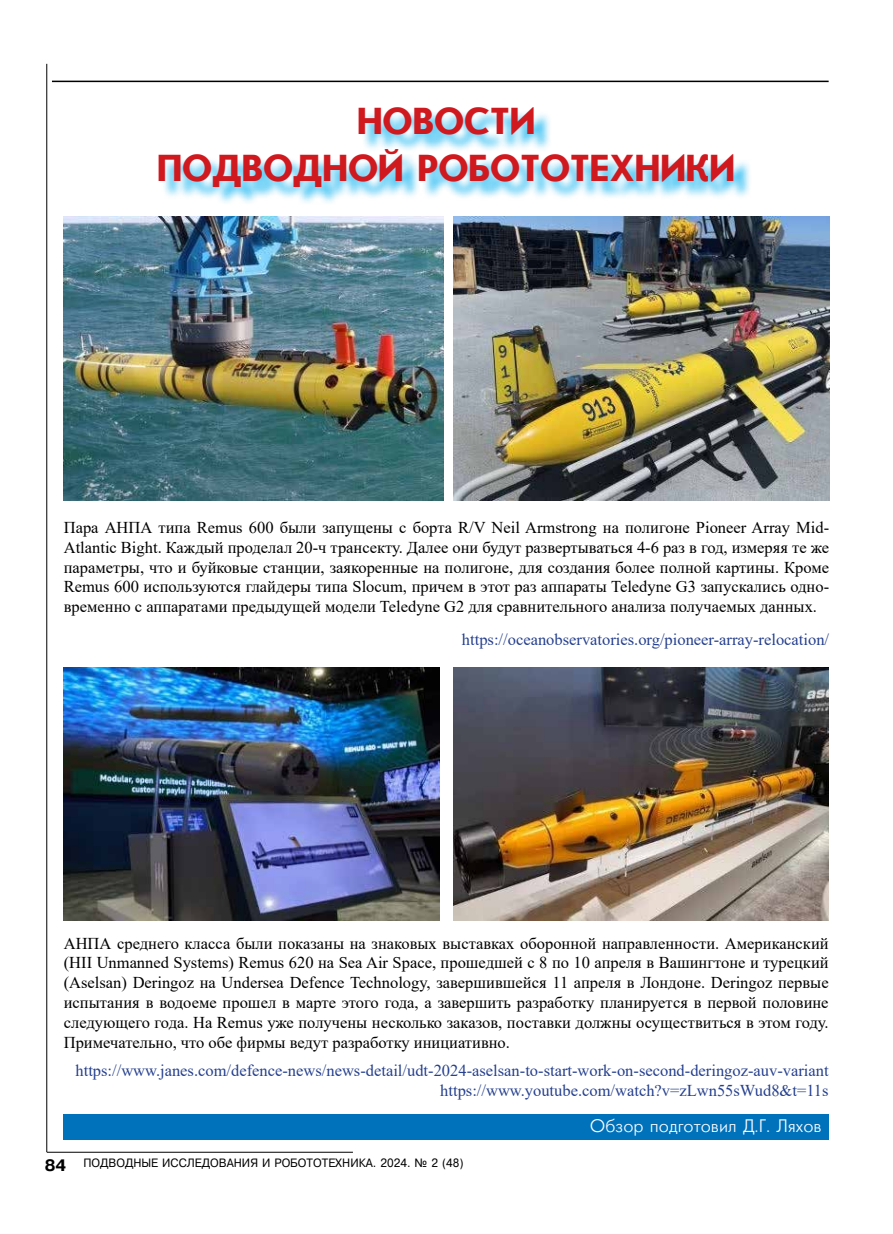
<style>
.page{position:relative;width:893px;height:1234px;background:#fff}
.page>*{position:absolute;margin:0;border:0;box-sizing:border-box;transform-origin:0 0}
.t1{font:39px/46.8px "Journal Sans Bold Cyrillic";color:#d0181f;text-align:center}
.t2{font:18px "Futuris Cyrillic";color:#fff}
.t3{font:16.5px/19.8px "Times New Roman";color:#000;text-align:justify}
.t4{font:16.5px/19.8px "Times New Roman";color:#25408f;text-align:right}
.t5{font:12px "Pragmatica Cyrillic";color:#000;scale:.95 1}
.s1{font-family:"Pragmatica CTT";font-weight:700;font-size:16.5px}
</style>
<div class="page">
<hr style="left:47px;top:64px;width:1px;height:1087px;background:#000">
<hr style="left:47px;top:1151px;width:306px;height:1px;background:#000">
<hr style="left:52px;top:81px;width:777px;height:1px;background:#000">
<div style="left:161px;top:110px;width:591px;height:95px;background:#00aeef;opacity:.75"></div>
<img style="left:64px;top:216px;width:379px;height:285px">
<img style="left:454px;top:216px;width:375px;height:285px">
<img style="left:64px;top:667px;width:375px;height:253px">
<img style="left:453px;top:667px;width:376px;height:253px">
<div style="left:64px;top:1113px;width:765px;height:26px;background:#0072bc"></div>
<h1 class="t1" style="left:157px;top:98px;width:579px">НОВОСТИ<br>ПОДВОДНОЙ РОБОТОТЕХНИКИ</h1>
<p class="t3" style="left:64px;top:517px;width:767px">Пара АНПА типа Remus 600 были запущены с борта R/V Neil Armstrong на полигоне Pioneer Array Mid-Atlantic Bight. Каждый проделал 20-ч трансекту. Далее они будут развертываться 4-6 раз в год, измеряя те же параметры, что и буйковые станции, заякоренные на полигоне, для создания более полной картины. Кроме Remus 600 используются глайдеры типа Slocum, причем в этот раз аппараты Teledyne G3 запускались одно&shy;временно с аппаратами предыдущей модели Teledyne G2 для сравнительного анализа получаемых данных.</p>
<p class="t4" style="left:462px;top:628px;width:369px">https://oceanobservatories.org/pioneer-array-relocation/</p>
<p class="t3" style="left:64px;top:932px;width:766px">АНПА среднего класса были показаны на знаковых выставках оборонной направленности. Американский (HII Unmanned Systems) Remus 620 на Sea Air Space, прошедшей с 8 по 10 апреля в Вашингтоне и турецкий (Aselsan) Deringoz на Undersea Defence Technology, завершившейся 11 апреля в Лондоне. Deringoz первые испытания в водоеме прошел в марте этого года, а завершить разработку планируется в первой половине следующего года. На Remus уже получены несколько заказов, поставки должны осуществиться в этом году.<br>Примечательно, что обе фирмы ведут разработку инициативно.</p>
<p class="t4" style="left:75px;top:1059px;width:755px">https://www.janes.com/defence-news/news-detail/udt-2024-aselsan-to-start-work-on-second-deringoz-auv-variant https://www.youtube.com/watch?v=zLwn55sWud8&amp;t=11s</p>
<p class="t2" style="left:590px;top:1116px;width:233px">Обзор подготовил Д.Г. Ляхов</p>
<p class="t5" style="left:45px;top:1156px;width:442px"><span class="s1">84</span> ПОДВОДНЫЕ ИССЛЕДОВАНИЯ И РОБОТОТЕХНИКА. 2024. № 2 (48)</p>
</div>
